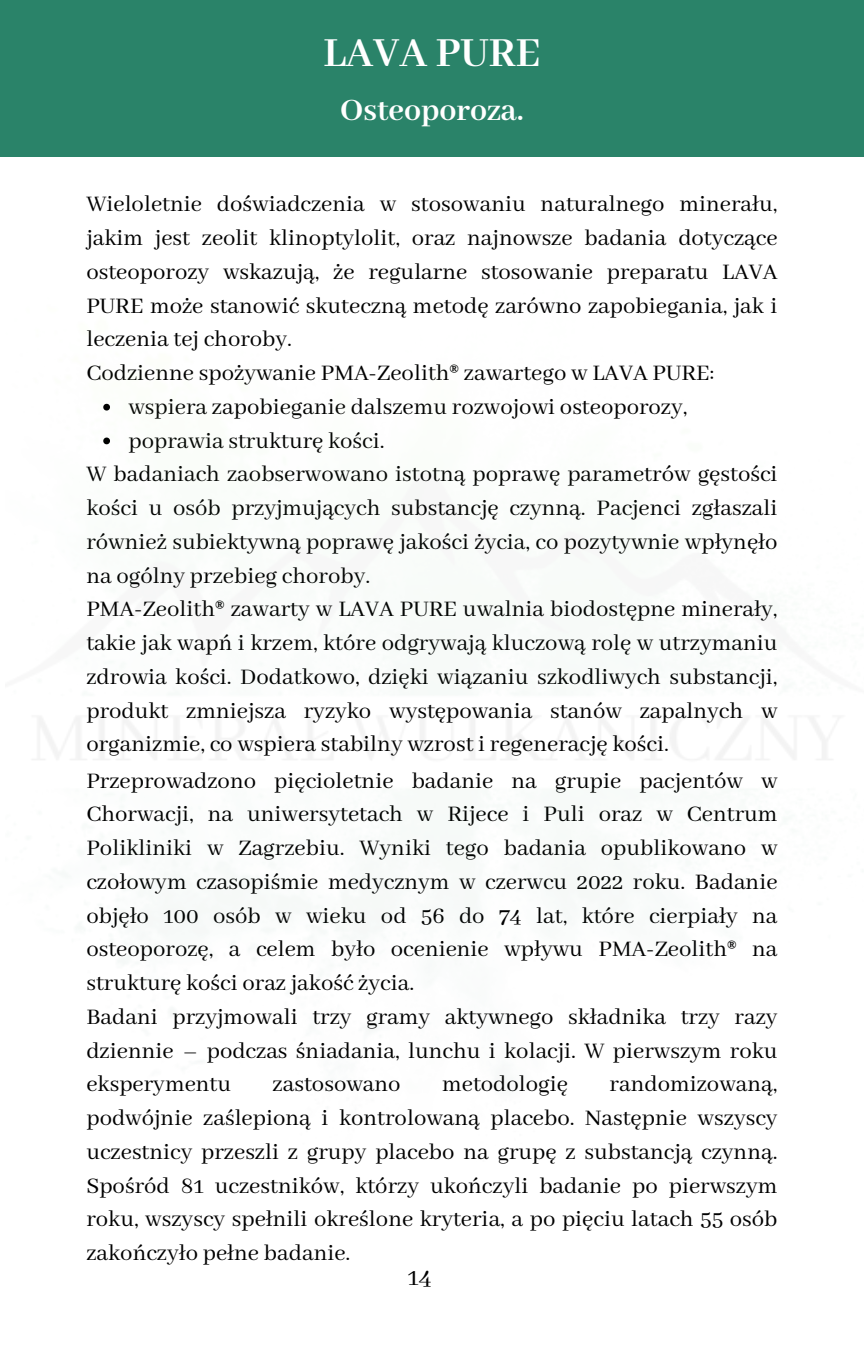
<style>
.page{position:relative;width:864px;height:1350px;background:#fff}
.page>*{position:absolute;margin:0;border:0;box-sizing:border-box;transform-origin:0 0}
.t1{font:700 45px "Abhaya Libre";color:#fff}
.t2{font:700 33.75px "Abhaya Libre";color:#fff}
.t3{font:27px "Abhaya Libre";color:#000}
.t4{font:24.75px/33.8px "Abhaya Libre";color:#000;text-align:justify}
</style>
<div class="page">
<div style="left:0;top:0;width:864px;height:156px;background:#2a8369"></div>
<img style="left:32px;top:403px;width:800px;height:357px">
<h1 class="t1" style="left:323px;top:28px;width:219px">LAVA PURE</h1>
<h1 class="t2" style="left:340px;top:92px;width:185px">Osteoporoza.</h1>
<p class="t4" style="left:86px;top:188px;width:693px">Wieloletnie doświadczenia w stosowaniu naturalnego minerału, jakim jest zeolit klinoptylolit, oraz najnowsze badania dotyczące osteoporozy wskazują, że regularne stosowanie preparatu LAVA PURE może stanowić skuteczną metodę zarówno zapobiegania, jak i leczenia tej choroby.</p>
<p class="t4" style="left:86px;top:357px;width:630px">Codzienne spożywanie PMA-Zeolith® zawartego w LAVA PURE:</p>
<p class="t4" style="left:128px;top:391px;width:561px">wspiera zapobieganie dalszemu rozwojowi osteoporozy,</p>
<p class="t4" style="left:128px;top:425px;width:258px">poprawia strukturę kości.</p>
<p class="t4" style="left:86px;top:458px;width:693px">W badaniach zaobserwowano istotną poprawę parametrów gęstości kości u osób przyjmujących substancję czynną. Pacjenci zgłaszali również subiektywną poprawę jakości życia, co pozytywnie wpłynęło na ogólny przebieg choroby.</p>
<p class="t4" style="left:86px;top:593px;width:693px">PMA-Zeolith® zawarty w LAVA PURE uwalnia biodostępne minerały, takie jak wapń i krzem, które odgrywają kluczową rolę w utrzymaniu zdrowia kości. Dodatkowo, dzięki wiązaniu szkodliwych substancji, produkt zmniejsza ryzyko występowania stanów zapalnych w organizmie, co wspiera stabilny wzrost i regenerację kości.</p>
<p class="t4" style="left:86px;top:765px;width:693px">Przeprowadzono pięcioletnie badanie na grupie pacjentów w Chorwacji, na uniwersytetach w Rijece i Puli oraz w Centrum Polikliniki w Zagrzebiu. Wyniki tego badania opublikowano w czołowym czasopiśmie medycznym w czerwcu 2022 roku. Badanie objęło 100 osób w wieku od 56 do 74 lat, które cierpiały na osteoporozę, a celem było ocenienie wpływu PMA-Zeolith® na strukturę kości oraz jakość życia.</p>
<p class="t4" style="left:86px;top:1001px;width:693px">Badani przyjmowali trzy gramy aktywnego składnika trzy razy dziennie – podczas śniadania, lunchu i kolacji. W pierwszym roku eksperymentu</p>
<p class="t4" style="left:86px;top:1068px;width:693px;text-indent:523px">randomizowaną, podwójnie zaślepioną i kontrolowaną placebo. Następnie wszyscy uczestnicy przeszli z grupy placebo na grupę z substancją czynną.<br>Spośród 81 uczestników, którzy ukończyli badanie po pierwszym roku, wszyscy spełnili określone kryteria, a po pięciu latach 55 osób zakończyło pełne badanie.</p>
<p class="t3" style="left:408px;top:1262px;width:26px">14</p>
<p class="t4" style="left:273px;top:1068px;width:130px">zastosowano</p>
<p class="t4" style="left:442px;top:1068px;width:127px">metodologię</p>
</div>
